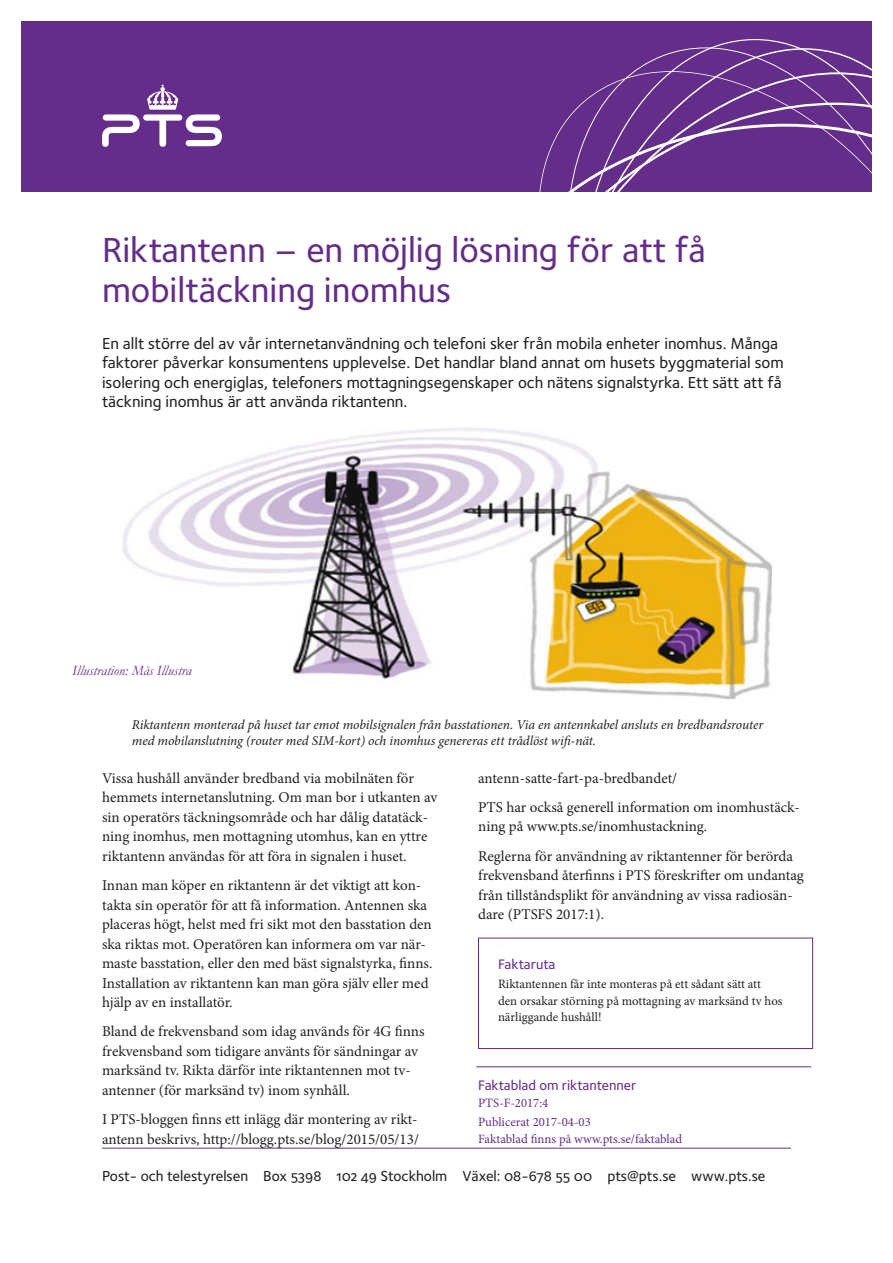
<style>
.page{position:relative;width:893px;height:1263px;background:#fff}
.page>*{position:absolute;margin:0;border:0;box-sizing:border-box;transform-origin:0 0}
.t1{font:36px/40.5px "Foundry Sterling Medium OSF";color:#642d89}
.Ingress{font:16.5px/19.5px "Foundry Sterling Medium OSF";color:#231f20}
.t2{font:15px/19.5px "Minion Pro";letter-spacing:-.005em;color:#231f20}
.t3{font:15px "Foundry Sterling Medium OSF";color:#231f20}
.H1_Faktaruta{font:14.25px "Foundry Sterling Medium OSF";color:#642d89}
.t4{font:italic 14.25px "Garamond";color:#642d89}
.t5{font:italic 13.5px/16.5px "Minion Pro";letter-spacing:-.01em;color:#231f20}
.Fakta{font:12.75px/16.5px "Minion Pro";letter-spacing:-.005em;color:#231f20}
.Fakta-2{font:12.75px "Minion Pro";color:#642d89}
.H1_Faktaruta-2{font:12.75px "Minion Pro";color:#642d89}
</style>
<div class="page">
<div style="left:21px;top:21px;width:851px;height:170px;background:#642d89"></div>
<svg style="left:539px;top:39px;width:333px;height:152px"></svg>
<svg style="left:102px;top:84px;width:120px;height:63px"></svg>
<hr style="left:102px;top:1148px;width:689px;height:1px;background:#642d89">
<div style="left:478px;top:938px;width:335px;height:111px;border:1px solid #642d89"></div>
<img style="left:122px;top:427px;width:649px;height:271px">
<hr style="left:476px;top:1066px;width:335px;height:1px;background:#642d89">
<h1 class="t1" style="left:102px;top:229px;width:605px">Riktantenn – en möjlig lösning för att få mobiltäckning inomhus</h1>
<p class="Ingress" style="left:102px;top:333px;width:683px">En allt större del av vår internetanvändning och telefoni sker från mobila enheter inomhus. Många faktorer påverkar konsumentens upplevelse. Det handlar bland annat om husets byggmaterial som isolering och energiglas, telefoners mottagningsegenskaper och nätens signalstyrka. Ett sätt att få täckning inomhus är att använda riktantenn.</p>
<p class="t4" style="left:72px;top:661px;width:121px">Illustration: Mås Illustra</p>
<p class="t5" style="left:132px;top:716px;width:633px">Riktantenn monterad på huset tar emot mobilsignalen från basstationen. Via en antennkabel ansluts en bredbandsrouter med mobilanslutning (router med SIM-kort) och inomhus genereras ett trådlöst wifi-nät.</p>
<p class="t2" style="left:102px;top:768px;width:337px">Vissa hushåll använder bredband via mobilnäten för hemmets internetanslutning. Om man bor i utkanten av sin operatörs täckningsområde och har dålig datatäck&shy;ning inomhus, men mottagning utomhus, kan en yttre riktantenn användas för att föra in signalen i huset.</p>
<p class="t2" style="left:102px;top:875px;width:332px">Innan man köper en riktantenn är det viktigt att kon&shy;takta sin operatör för att få information. Antennen ska placeras högt, helst med fri sikt mot den basstation den ska riktas mot. Operatören kan informera om var när&shy;maste basstation, eller den med bäst signalstyrka, finns.<br>Installation av riktantenn kan man göra själv eller med hjälp av en installatör.</p>
<p class="t2" style="left:102px;top:1022px;width:324px">Bland de frekvensband som idag används för 4G finns frekvensband som tidigare använts för sändningar av marksänd tv. Rikta därför inte riktantennen mot tv&shy;antenner (för marksänd tv) inom synhåll.</p>
<p class="t2" style="left:102px;top:1109px;width:318px">I PTS-bloggen finns ett inlägg där montering av rikt&shy;antenn beskrivs, http://blogg.pts.se/blog/2015/05/13/</p>
<p class="t2" style="left:478px;top:768px;width:201px">antenn-satte-fart-pa-bredbandet/</p>
<p class="t2" style="left:478px;top:797px;width:323px">PTS har också generell information om inomhustäck&shy;ning på www.pts.se/inomhustackning.</p>
<p class="t2" style="left:478px;top:846px;width:327px">Reglerna för användning av riktantenner för berörda frekvensband återfinns i PTS föreskrifter om undantag från tillståndsplikt för användning av vissa radiosän&shy;dare (PTSFS 2017:1).</p>
<p class="H1_Faktaruta" style="left:498px;top:955px;width:59px">Faktaruta</p>
<p class="Fakta" style="left:498px;top:976px;width:286px">Riktantennen får inte monteras på ett sådant sätt att den orsakar störning på mottagning av marksänd tv hos närliggande hushåll!</p>
<p class="H1_Faktaruta" style="left:478px;top:1077px;width:160px">Faktablad om riktantenner</p>
<p class="H1_Faktaruta-2" style="left:478px;top:1094px;width:72px">PTS-F-2017:4</p>
<p class="Fakta-2" style="left:478px;top:1114px;width:114px">Publicerat 2017-04-03</p>
<p class="Fakta-2" style="left:478px;top:1130px;width:206px">Faktablad finns på www.pts.se/faktablad</p>
<p class="t3" style="left:102px;top:1167px;width:665px">Post- och telestyrelsen Box 5398 102 49 Stockholm Växel: 08-678 55 00 pts@pts.se www.pts.se</p>
</div>
